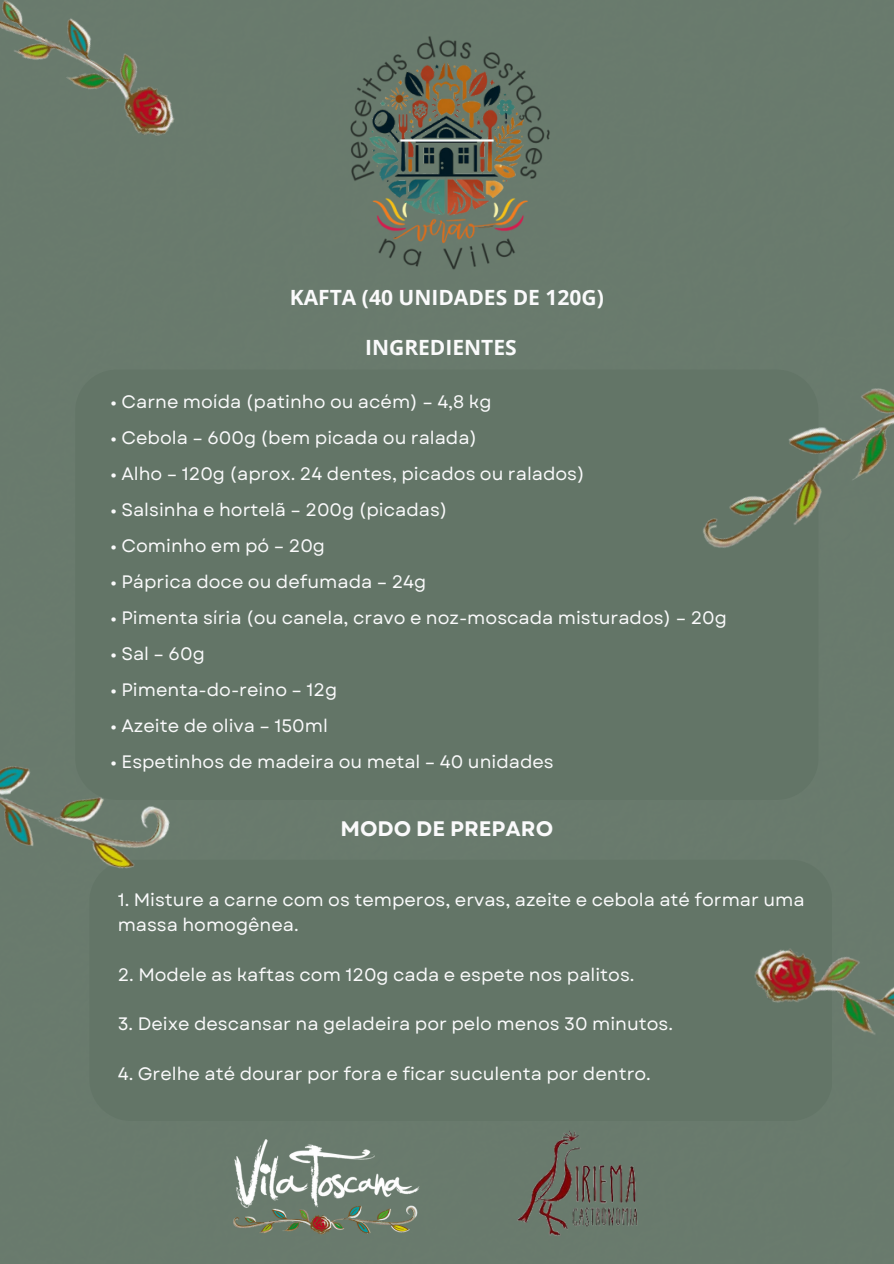
<style>
.page{position:relative;width:894px;height:1264px;background:#fff}
.page>*{position:absolute;margin:0;border:0;box-sizing:border-box;transform-origin:0 0}
.t1{font:700 21px "Open Sans";color:#fafafb}
.t2{font:700 21px "Garet";color:#fafafb}
.t3{font:18px/24.8px "Garet";color:#fafafb}
</style>
<div class="page">
<div style="left:0;top:0;width:893px;height:1263px;background:#697a6d"></div>
<img style="left:511px;top:1129px;width:151px;height:115px">
<img style="left:231px;top:1138px;width:188px;height:96px">
<div style="left:0;top:0;width:460px;height:260px;background:#697a6d"></div>
<img style="left:301px;top:20px;width:259px;height:266px">
<div style="left:75px;top:369px;width:743px;height:430px;background:#637567"></div>
<div style="left:89px;top:859px;width:743px;height:261px;background:#637567"></div>
<div style="left:560px;top:5px;width:333px;height:575px;background:#697a6d"></div>
<div style="left:0;top:496px;width:232px;height:395px;background:#637567"></div>
<div style="left:516px;top:639px;width:377px;height:468px;background:#637567"></div>
<p class="t1" style="left:290px;top:283px;width:315px">KAFTA (40 UNIDADES DE 120G)</p>
<p class="t1" style="left:365px;top:332px;width:153px">INGREDIENTES</p>
<p class="t3" style="left:110px;top:389px;width:382px">• Carne moída (patinho ou acém) – 4,8 kg</p>
<p class="t3" style="left:110px;top:425px;width:368px">• Cebola – 600g (bem picada ou ralada)</p>
<p class="t3" style="left:110px;top:461px;width:475px">• Alho – 120g (aprox. 24 dentes, picados ou ralados)</p>
<p class="t3" style="left:110px;top:497px;width:338px">• Salsinha e hortelã – 200g (picadas)</p>
<h1 class="t3" style="left:110px;top:533px;width:216px">• Cominho em pó – 20g</h1>
<h1 class="t3" style="left:110px;top:569px;width:317px">• Páprica doce ou defumada – 24g</h1>
<p class="t3" style="left:110px;top:605px;width:617px">• Pimenta síria (ou canela, cravo e noz-moscada misturados) – 20g</p>
<p class="t3" style="left:110px;top:641px;width:96px">• Sal – 60g</p>
<p class="t3" style="left:110px;top:677px;width:228px">• Pimenta-do-reino – 12g</p>
<p class="t3" style="left:110px;top:713px;width:219px">• Azeite de oliva – 150ml</p>
<p class="t3" style="left:110px;top:749px;width:444px">• Espetinhos de madeira ou metal – 40 unidades</p>
<p class="t2" style="left:340px;top:813px;width:214px">MODO DE PREPARO</p>
<p class="t3" style="left:118px;top:887px;width:688px">1. Misture a carne com os temperos, ervas, azeite e cebola até formar uma massa homogênea.</p>
<p class="t3" style="left:118px;top:962px;width:518px">2. Modele as kaftas com 120g cada e espete nos palitos.</p>
<p class="t3" style="left:118px;top:1011px;width:556px">3. Deixe descansar na geladeira por pelo menos 30 minutos.</p>
<p class="t3" style="left:118px;top:1061px;width:534px">4. Grelhe até dourar por fora e ficar suculenta por dentro.</p>
</div>
